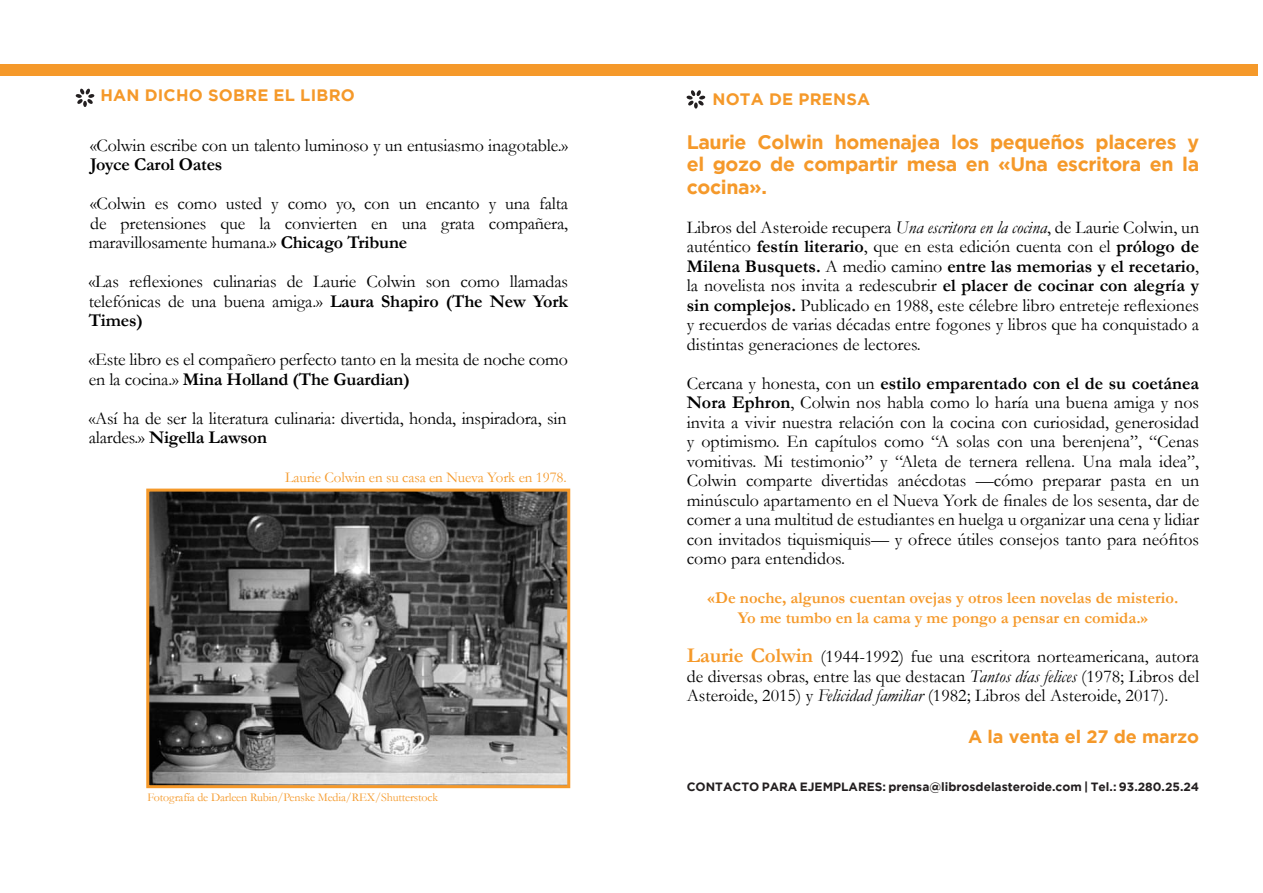
<style>
.page{position:relative;width:1263px;height:893px;background:#fff}
.page>*{position:absolute;margin:0;border:0;box-sizing:border-box;transform-origin:0 0}
.t1{font:700 19.5px/22.5px "Gotham";letter-spacing:-.02em;color:#f5992a;text-align:justify}
.t2{font:18px/19.5px "Garamond";letter-spacing:-.01em;color:#000;text-align:justify}
.t3{font:700 18px "Gotham";letter-spacing:-.005em;color:#f5992a}
.t4{font:700 16.5px "Garamond";color:#f5992a}
.t5{font:700 16.5px "Gotham";letter-spacing:.015em;color:#f5992a}
.t6{font:15px "Garamond";letter-spacing:-.01em;color:#f5992a}
.t7{font:700 12px "Gotham";color:#231f20}
.t8{font:12px "Garamond";letter-spacing:-.01em;color:#f5992a}
.s1{font-weight:700}
.s2{font-style:italic}
.s3{font-weight:700;font-size:21px;color:#f5992a}
</style>
<div class="page">
<svg style="left:686px;top:90px;width:19px;height:19px"></svg>
<svg style="left:75px;top:89px;width:19px;height:18px"></svg>
<div style="left:0;top:64px;width:1258px;height:11px;background:#f5992a"></div>
<img style="left:150px;top:493px;width:416px;height:291px">
<div style="left:146px;top:489px;width:424px;height:299px;border:3px solid #f5992a"></div>
<p class="t5" style="left:100px;top:86px;width:256px">HAN DICHO SOBRE EL LIBRO</p>
<p class="t2" style="left:90px;top:135px;width:479px">«Colwin escribe con un talento luminoso y un entusiasmo inagotable.»<br><span class="s1">Joyce Carol Oates</span></p>
<p class="t2" style="left:89px;top:193px;width:481px">«Colwin es como usted y como yo, con un encanto y una falta de pretensiones que la convierten en una grata compañera, maravillosamente humana.» <span class="s1">Chicago Tribune</span></p>
<p class="t2" style="left:89px;top:271px;width:481px">«Las reflexiones culinarias de Laurie Colwin son como llamadas telefónicas de una buena amiga.» <span class="s1">Laura Shapiro (The New York Times)</span></p>
<p class="t2" style="left:89px;top:349px;width:481px">«Este libro es el compañero perfecto tanto en la mesita de noche como en la cocina.» <span class="s1">Mina Holland (The Guardian)</span></p>
<p class="t2" style="left:89px;top:408px;width:479px">«Así ha de ser la literatura culinaria: divertida, honda, inspiradora, sin alardes.» <span class="s1">Nigella Lawson</span></p>
<p class="t6" style="left:285px;top:467px;width:283px">Laurie Colwin en su casa en Nueva York en 1978.</p>
<p class="t8" style="left:148px;top:789px;width:292px">Fotografía de Darleen Rubin/Penske Media/REX/Shutterstock</p>
<p class="t5" style="left:712px;top:90px;width:159px">NOTA DE PRENSA</p>
<p class="t1" style="left:687px;top:130px;width:514px">Laurie Colwin homenajea los pequeños placeres y el gozo de compartir mesa en «Una escritora en la cocina».</p>
<p class="t2" style="left:687px;top:217px;width:514px">Libros del Asteroide recupera <span class="s2">Una escritora en la cocina</span>, de Laurie Colwin, un auténtico <span class="s1">festín literario</span>, que en esta edición cuenta con el <span class="s1">prólogo de Milena Busquets.</span> A medio camino <span class="s1">entre las memorias y el recetario</span>, la novelista nos invita a redescubrir <span class="s1">el placer de cocinar con alegría y sin complejos.</span> Publicado en 1988, este célebre libro entreteje reflexiones y recuerdos de varias décadas entre fogones y libros que ha conquistado a distintas generaciones de lectores.</p>
<p class="t2" style="left:687px;top:373px;width:514px">Cercana y honesta, con un <span class="s1">estilo emparentado con el de su coetánea Nora Ephron</span>, Colwin nos habla como lo haría una buena amiga y nos invita a vivir nuestra relación con la cocina con curiosidad, generosidad y optimismo. En capítulos como “A solas con una berenjena”, “Cenas vomitivas. Mi testimonio” y “Aleta de ternera rellena. Una mala idea”, Colwin comparte divertidas anécdotas —cómo preparar pasta en un minúsculo apartamento en el Nueva York de finales de los sesenta, dar de comer a una multitud de estudiantes en huelga u organizar una cena y lidiar con invitados tiquismiquis— y ofrece útiles consejos tanto para neófitos como para entendidos.</p>
<p class="t4" style="left:708px;top:587px;width:472px">«De noche, algunos cuentan ovejas y otros leen novelas de misterio.</p>
<p class="t4" style="left:738px;top:606px;width:412px">Yo me tumbo en la cama y me pongo a pensar en comida.»</p>
<p class="t2" style="left:687px;top:646px;width:514px"><span class="s3">Laurie Colwin</span> (1944-1992) fue una escritora norteamericana, autora de diversas obras, entre las que destacan <span class="s2">Tantos días felices</span> (1978; Libros del Asteroide, 2015) y <span class="s2">Felicidad familiar</span> (1982; Libros del Asteroide, 2017).</p>
<p class="t3" style="left:968px;top:726px;width:233px">A la venta el 27 de marzo</p>
<p class="t7" style="left:687px;top:780px;width:514px">CONTACTO PARA EJEMPLARES: prensa@librosdelasteroide.com | Tel.: 93.280.25.24</p>
</div>
